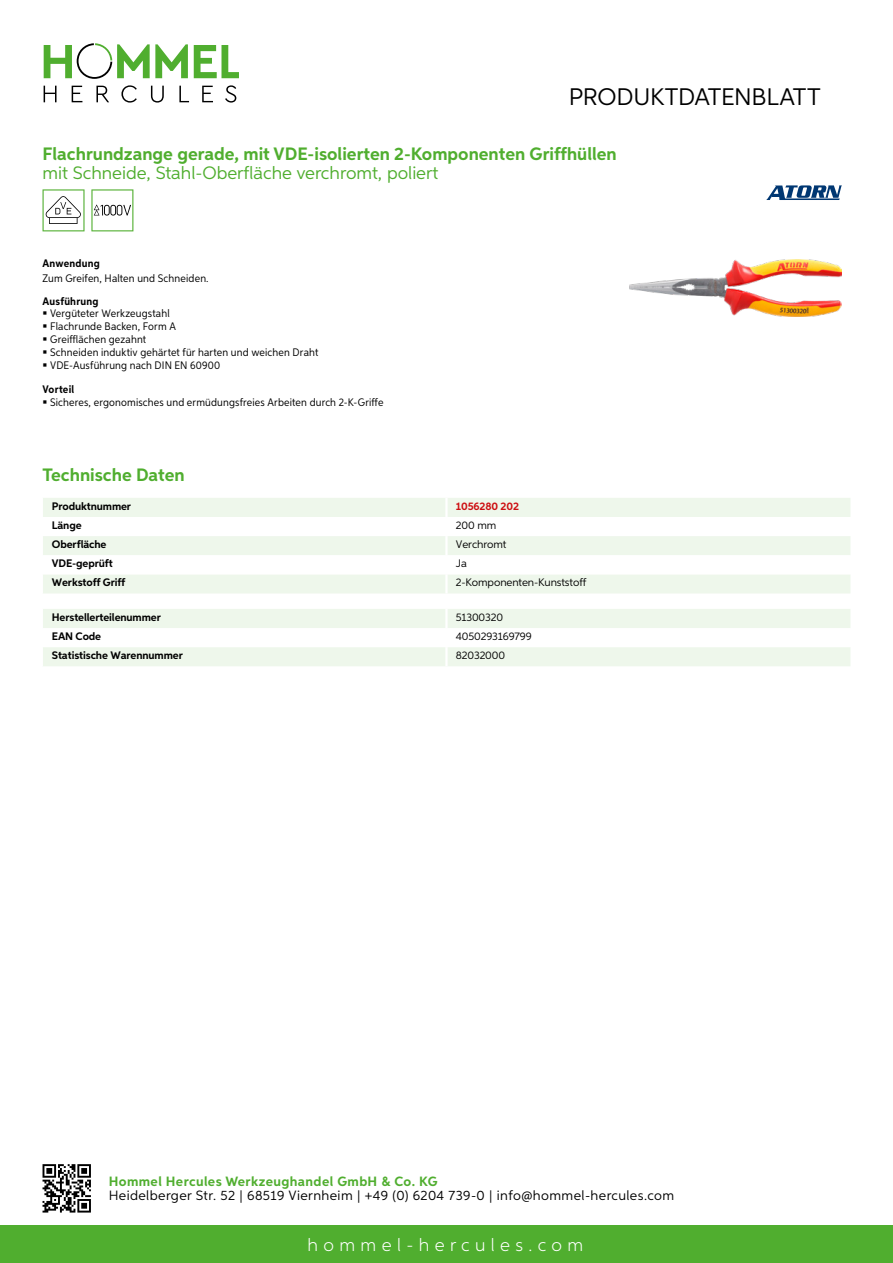
<style>
.page{position:relative;width:893px;height:1263px;background:#fff}
.page>*{position:absolute;margin:0;border:0;box-sizing:border-box;transform-origin:0 0}
.t1{font:24px "Aspira";letter-spacing:-.01em;color:#000}
.t2{font:700 18px "Aspira";color:#50ae2f}
.t3{font:18px "Aspira";color:#50ae2f}
.t4{font:300 18px "Aspira";letter-spacing:.3em;color:#fff}
.t5{font:13.5px "Aspira";letter-spacing:.03em;color:#000}
.t6{font:700 13.5px "Aspira";letter-spacing:.03em;color:#50ae2f}
.t7{font:10.95px/12.8px "Aspira Nar";letter-spacing:.015em;color:#000}
.t8{font:700 10.95px "Aspira";letter-spacing:-.01em;color:#000}
.t9{font:10.95px "Aspira";letter-spacing:-.01em;color:#000}
.t10{font:700 10.95px "Aspira Nar";letter-spacing:.02em;color:#000}
.t11{font:700 10.95px "Aspira";letter-spacing:-.01em;color:#cd1013}
</style>
<div class="page">
<div style="left:0;top:1226px;width:893px;height:37px;background:#50ae2f"></div>
<svg style="left:43px;top:1164px;width:48px;height:48px"></svg>
<svg style="left:194px;top:45px;width:45px;height:33px"></svg>
<svg style="left:44px;top:43px;width:144px;height:36px"></svg>
<svg style="left:44px;top:86px;width:13px;height:16px"></svg>
<svg style="left:72px;top:86px;width:10px;height:16px"></svg>
<svg style="left:96px;top:86px;width:13px;height:16px"></svg>
<svg style="left:121px;top:85px;width:16px;height:18px"></svg>
<svg style="left:151px;top:86px;width:13px;height:17px"></svg>
<svg style="left:179px;top:86px;width:10px;height:16px"></svg>
<svg style="left:202px;top:86px;width:11px;height:16px"></svg>
<svg style="left:225px;top:85px;width:11px;height:18px"></svg>
<div style="left:43px;top:498px;width:807px;height:95px;background:#eef7eb"></div>
<svg style="left:43px;top:517px;width:807px;height:57px"></svg>
<hr style="left:445px;top:498px;width:3px;height:19px;background:#fff">
<hr style="left:445px;top:517px;width:3px;height:19px;background:#fff">
<hr style="left:445px;top:536px;width:3px;height:19px;background:#fff">
<hr style="left:445px;top:555px;width:3px;height:19px;background:#fff">
<hr style="left:445px;top:574px;width:3px;height:19px;background:#fff">
<svg style="left:43px;top:609px;width:807px;height:57px"></svg>
<hr style="left:445px;top:647px;width:3px;height:19px;background:#fff">
<svg style="left:43px;top:189px;width:42px;height:42px"></svg>
<svg style="left:91px;top:189px;width:42px;height:42px"></svg>
<img style="left:629px;top:259px;width:213px;height:57px">
<svg style="left:766px;top:185px;width:76px;height:15px"></svg>
<h1 class="t1" style="left:569px;top:82px;width:253px">Produktdatenblatt</h1>
<h2 class="t2" style="left:43px;top:142px;width:576px">Flachrundzange gerade, mit VDE-isolierten 2-Komponenten Griffhüllen</h2>
<h2 class="t3" style="left:43px;top:162px;width:397px">mit Schneide, Stahl-Oberfläche verchromt, poliert</h2>
<p class="t10" style="left:43px;top:257px;width:59px">Anwendung</p>
<p class="t7" style="left:43px;top:272px;width:168px">Zum Greifen, Halten und Schneiden.</p>
<p class="t10" style="left:43px;top:294px;width:58px">Ausführung</p>
<p class="t7" style="left:50px;top:307px;width:270px">Vergüteter Werkzeugstahl<br>Flachrunde Backen, Form A<br>Greifflächen gezahnt<br>Schneiden induktiv gehärtet für harten und weichen Draht VDE-Ausführung nach DIN EN 60900</p>
<p class="t10" style="left:43px;top:382px;width:33px">Vorteil</p>
<p class="t7" style="left:50px;top:395px;width:335px">Sicheres, ergonomisches und ermüdungsfreies Arbeiten durch 2-K-Griffe</p>
<h2 class="t2" style="left:43px;top:464px;width:144px">Technische Daten</h2>
<p class="t8" style="left:52px;top:499px;width:81px">Produktnummer</p>
<p class="t11" style="left:456px;top:499px;width:65px">1056280 202</p>
<p class="t8" style="left:52px;top:518px;width:31px">Länge</p>
<p class="t9" style="left:456px;top:518px;width:42px">200 mm</p>
<p class="t8" style="left:52px;top:537px;width:56px">Oberfläche</p>
<p class="t9" style="left:456px;top:538px;width:52px">Verchromt</p>
<p class="t8" style="left:52px;top:557px;width:63px">VDE-geprüft</p>
<p class="t9" style="left:456px;top:557px;width:13px">Ja</p>
<p class="t8" style="left:52px;top:576px;width:75px">Werkstoff Griff</p>
<p class="t9" style="left:456px;top:576px;width:132px">2-Komponenten-Kunststoff</p>
<p class="t8" style="left:52px;top:610px;width:111px">Herstellerteilenummer</p>
<p class="t9" style="left:456px;top:610px;width:49px">51300320</p>
<p class="t8" style="left:52px;top:629px;width:51px">EAN Code</p>
<p class="t9" style="left:456px;top:629px;width:77px">4050293169799</p>
<p class="t8" style="left:52px;top:649px;width:132px">Statistische Warennummer</p>
<p class="t9" style="left:456px;top:649px;width:51px">82032000</p>
<p class="t6" style="left:109px;top:1172px;width:330px">Hommel Hercules Werkzeughandel GmbH &amp; Co. KG</p>
<p class="t5" style="left:109px;top:1187px;width:567px">Heidelberger Str. 52 | 68519 Viernheim | +49 (0) 6204 739-0 | info@hommel-hercules.com</p>
<h2 class="t4" style="left:307px;top:1234px;width:277px">hommel-hercules.com</h2>
</div>
